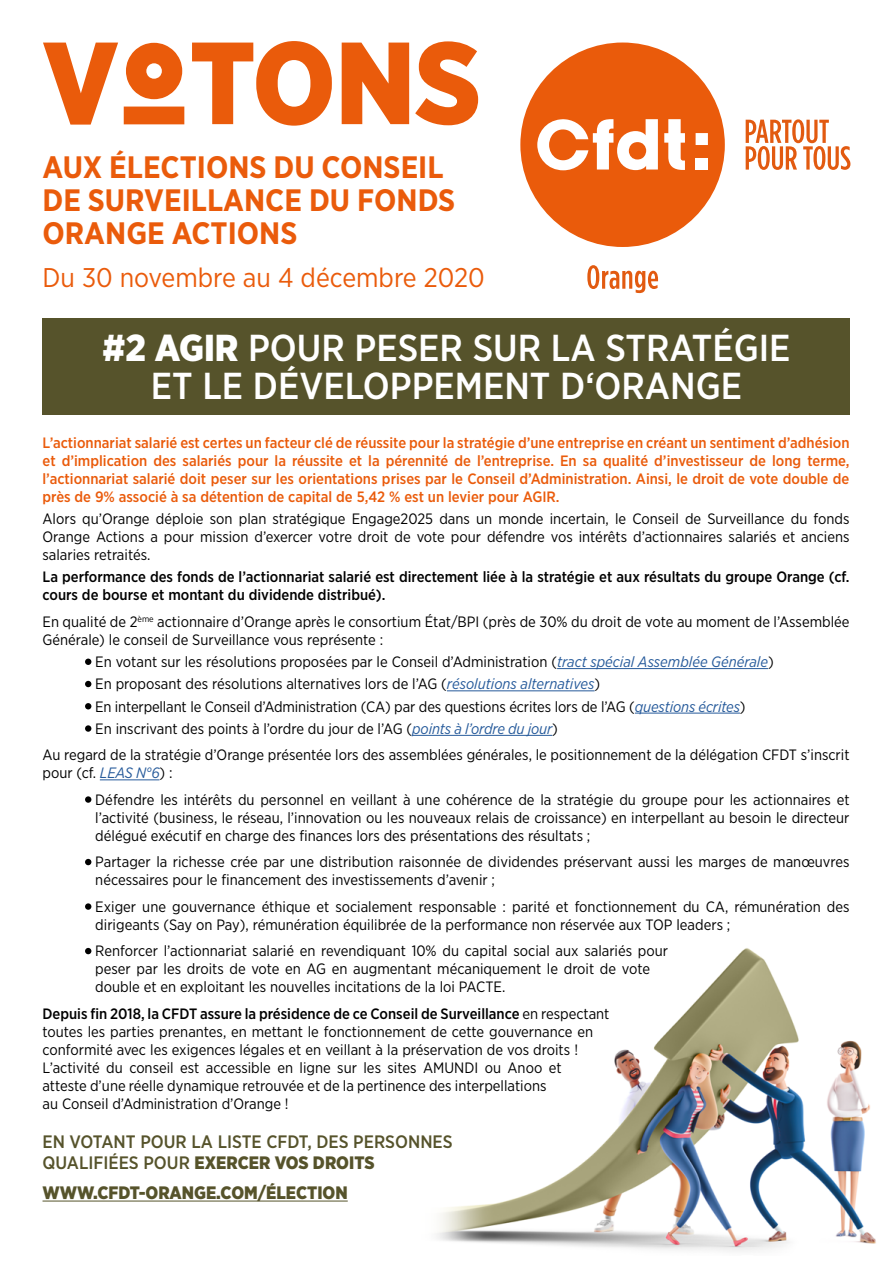
<style>
.page{position:relative;width:893px;height:1263px;background:#fff}
.page>*{position:absolute;margin:0;border:0;box-sizing:border-box;transform-origin:0 0}
.t1{font:900 116.55px "Gotham Narrow";color:#ea5b0b}
.t2{font:500 37.5px/37.5px "Gotham Narrow";color:#fff;text-align:center}
.t3{font:700 30.9px/33px "Gotham Narrow";color:#ea5b0b}
.t4{font:27px "Gotham Narrow";color:#ea5b0b}
.t5{font:500 18px/21.6px "Gotham Narrow";color:#56532b}
.t6{font:900 18px "Gotham Narrow";color:#56532b}
.t7{font:15px/18px "Gotham Narrow";color:#000}
.t8{font:500 15px/18px "Gotham Narrow";color:#ea5b0b;text-align:justify}
.t9{font:500 15px/18px "Gotham Narrow";color:#000}
.s1{font-family:"CFDT";font-stretch:condensed}
.s2{font-weight:900}
.s3{font-style:italic;color:#275b9b}
.s4{font-weight:500}
</style>
<div class="page">
<img style="left:437px;top:948px;width:439px;height:303px">
<hr style="left:557px;top:668px;width:211px;height:1px;background:#275b9b">
<hr style="left:447px;top:690px;width:148px;height:1px;background:#275b9b">
<hr style="left:635px;top:713px;width:105px;height:1px;background:#275b9b">
<hr style="left:412px;top:735px;width:140px;height:1px;background:#275b9b">
<hr style="left:100px;top:779px;width:59px;height:1px;background:#275b9b">
<hr style="left:43px;top:1200px;width:305px;height:1px;background:#56532b">
<svg style="left:85px;top:659px;width:6px;height:6px"></svg>
<svg style="left:85px;top:681px;width:6px;height:6px"></svg>
<svg style="left:85px;top:703px;width:6px;height:6px"></svg>
<div style="left:85px;top:725px;width:6px;height:7px;background:#000;border-radius:50%"></div>
<div style="left:85px;top:796px;width:6px;height:7px;background:#000;border-radius:50%"></div>
<svg style="left:85px;top:859px;width:6px;height:6px"></svg>
<div style="left:85px;top:903px;width:6px;height:7px;background:#000;border-radius:50%"></div>
<svg style="left:85px;top:948px;width:6px;height:6px"></svg>
<div style="left:520px;top:43px;width:205px;height:204px;background:#ea5b0b;border-radius:50%"></div>
<svg style="left:664px;top:119px;width:21px;height:51px"></svg>
<div style="left:696px;top:133px;width:12px;height:12px;background:#fff"></div>
<div style="left:696px;top:158px;width:12px;height:11px;background:#fff"></div>
<svg style="left:537px;top:119px;width:121px;height:51px"></svg>
<svg style="left:746px;top:119px;width:104px;height:51px"></svg>
<svg style="left:587px;top:265px;width:71px;height:28px"></svg>
<div style="left:43px;top:318px;width:807px;height:97px;background:#56532b"></div>
<h1 class="t1" style="left:43px;top:6px;width:440px">V<span class="s1">O</span>TONS</h1>
<h3 class="t3" style="left:43px;top:150px;width:414px">AUX ÉLECTIONS DU CONSEIL<br>DE SURVEILLANCE DU FONDS<br>ORANGE ACTIONS</h3>
<h3 class="t4" style="left:43px;top:261px;width:444px">Du 30 novembre au 4 décembre 2020</h3>
<h2 class="t2" style="left:102px;top:329px;width:690px"><span class="s2">#2 AGIR</span> POUR PESER SUR LA STRATÉGIE<br>ET LE DÉVELOPPEMENT D‘ORANGE</h2>
<p class="t8" style="left:43px;top:433px;width:809px">L’actionnariat salarié est certes un facteur clé de réussite pour la stratégie d’une entreprise en créant un sentiment d’adhésion et d’implication des salariés pour la réussite et la pérennité de l’entreprise. En sa qualité d’investisseur de long terme, l’actionnariat salarié doit peser sur les orientations prises par le Conseil d’Administration. Ainsi, le droit de vote double de près de 9% associé à sa détention de capital de 5,42 % est un levier pour AGIR.</p>
<p class="t7" style="left:43px;top:509px;width:808px;text-align:justify">Alors qu’Orange déploie son plan stratégique Engage2025 dans un monde incertain, le Conseil de Surveillance du fonds Orange Actions a pour mission d’exercer votre droit de vote pour défendre vos intérêts d’actionnaires salariés et anciens salaries retraités.</p>
<p class="t9" style="left:43px;top:568px;width:809px">La performance des fonds de l’actionnariat salarié est directement liée à la stratégie et aux résultats du groupe Orange (cf. cours de bourse et montant du dividende distribué).</p>
<p class="t7" style="left:43px;top:612px;width:808px">En qualité de 2<sup>ème</sup> actionnaire d’Orange après le consortium État/BPI (près de 30% du droit de vote au moment de l’Assemblée<br>Générale) le conseil de Surveillance vous représente :</p>
<p class="t7" style="left:95px;top:650px;width:680px;line-height:22.2px">En votant sur les résolutions proposées par le Conseil d’Administration (<span class="s3">tract spécial Assemblée Générale</span>)<br>En proposant des résolutions alternatives lors de l’AG (<span class="s3">résolutions alternatives</span>)<br>En interpellant le Conseil d’Administration (CA) par des questions écrites lors de l’AG (<span class="s3">questions écrites</span>)<br>En inscrivant des points à l’ordre du jour de l’AG (<span class="s3">points à l’ordre du jour</span>)</p>
<p class="t7" style="left:43px;top:746px;width:809px">Au regard de la stratégie d’Orange présentée lors des assemblées générales, le positionnement de la délégation CFDT s’inscrit pour (cf. <span class="s3">LEAS N°6</span>) :</p>
<p class="t7" style="left:95px;top:790px;width:756px;text-align:justify">Défendre les intérêts du personnel en veillant à une cohérence de la stratégie du groupe pour les actionnaires et l’activité (business, le réseau, l’innovation ou les nouveaux relais de croissance) en interpellant au besoin le directeur délégué exécutif en charge des finances lors des présentations des résultats ;</p>
<p class="t7" style="left:95px;top:853px;width:756px">Partager la richesse crée par une distribution raisonnée de dividendes préservant aussi les marges de manœuvres nécessaires pour le financement des investissements d’avenir ;</p>
<p class="t7" style="left:95px;top:897px;width:756px">Exiger une gouvernance éthique et socialement responsable : parité et fonctionnement du CA, rémunération des dirigeants (Say on Pay), rémunération équilibrée de la performance non réservée aux TOP leaders ;</p>
<p class="t7" style="left:95px;top:942px;width:574px">Renforcer l’actionnariat salarié en revendiquant 10% du capital social aux salariés pour peser par les droits de vote en AG en augmentant mécaniquement le droit de vote double et en exploitant les nouvelles incitations de la loi PACTE.</p>
<p class="t7" style="left:43px;top:1004px;width:568px"><span class="s4">Depuis fin 2018, la CFDT assure la présidence de ce Conseil de Surveillance</span> en respectant toutes les parties prenantes, en mettant le fonctionnement de cette gouvernance en conformité avec les exigences légales et en veillant à la préservation de vos droits !<br>L’activité du conseil est accessible en ligne sur les sites AMUNDI ou Anoo et atteste d’une réelle dynamique retrouvée et de la pertinence des interpellations<br>au Conseil d’Administration d’Orange !</p>
<p class="t5" style="left:43px;top:1130px;width:412px">EN VOTANT POUR LA LISTE CFDT, DES PERSONNES<br>QUALIFIÉES POUR <span class="s2">EXERCER VOS DROITS</span></p>
<p class="t6" style="left:43px;top:1181px;width:307px">WWW.CFDT-ORANGE.COM/ÉLECTION</p>
</div>
